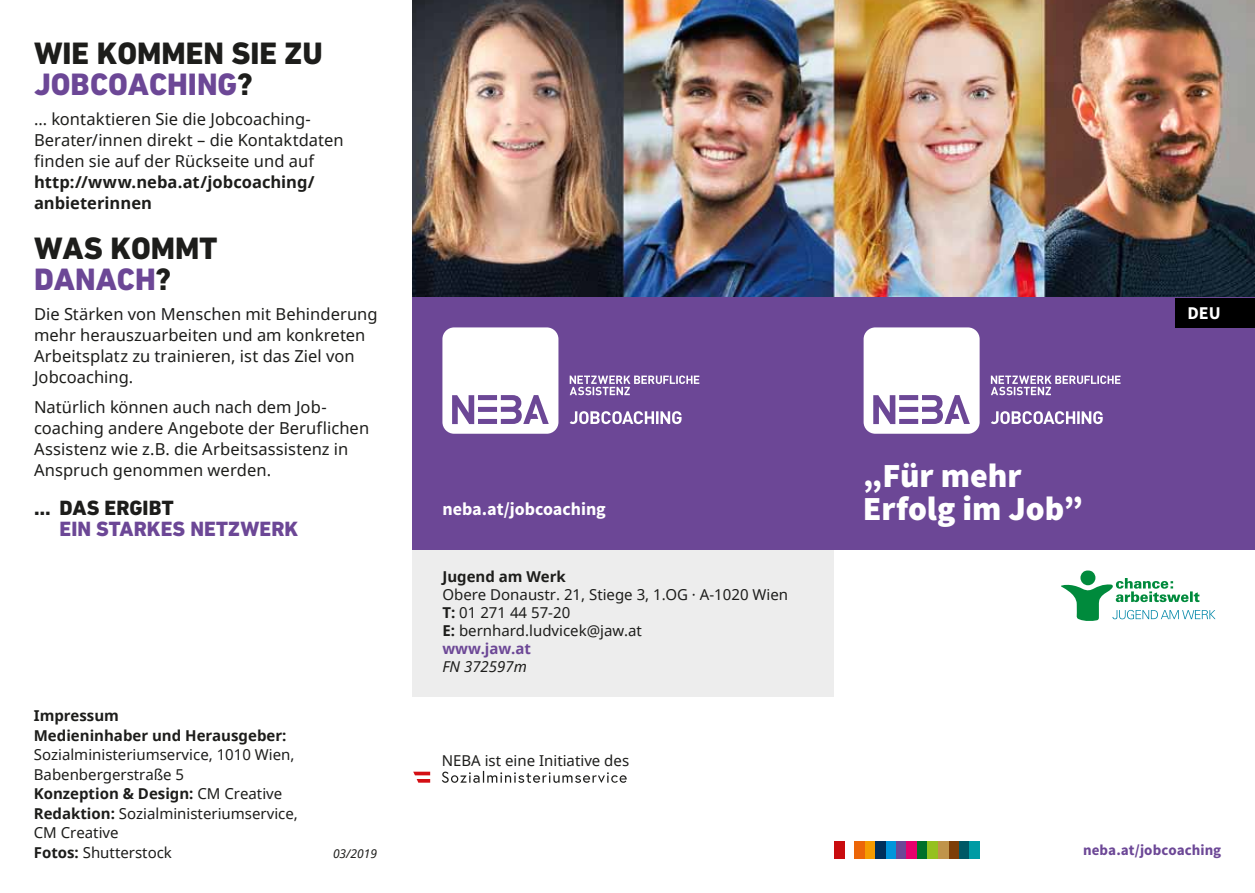
<style>
.page{position:relative;width:1255px;height:893px;background:#fff}
.page>*{position:absolute;margin:0;border:0;box-sizing:border-box;transform-origin:0 0}
.t1{font:900 33.75px/33px "Source Sans Pro";letter-spacing:-.005em;color:#fff}
.t2{font:700 31.5px/31.5px "NEBA";color:#1d1d1b}
.t3{font:700 21px "NEBA";letter-spacing:.005em;color:#6c4796}
.t4{font:700 21px "NEBA";color:#1d1d1b}
.t5{font:700 18px "Source Sans Pro";color:#fff}
.t6{font:16.5px/21px "Noto Sans";letter-spacing:.005em;color:#1d1d1b}
.t7{font:700 16.5px/21px "Noto Sans";color:#1d1d1b}
.t8{font:15px/19.5px "Noto Sans";color:#1d1d1b}
.t9{font:700 15px/19.5px "Noto Sans";color:#1d1d1b}
.t10{font:700 15px "Source Sans Pro";letter-spacing:.005em;color:#6c4796}
.t11{font:italic 15px "Noto Sans";color:#1d1d1b}
.t12{font:italic 12px "Noto Sans";color:#1d1d1b}
.s1{color:#6c4796}
.s2{font-weight:700}
.s3{font-weight:700;color:#6c4796}
</style>
<div class="page">
<div style="left:833px;top:842px;width:11px;height:17px;background:#c90c0f"></div>
<div style="left:854px;top:842px;width:11px;height:17px;background:#ec6608"></div>
<div style="left:917px;top:842px;width:10px;height:17px;background:#00702a"></div>
<div style="left:885px;top:842px;width:11px;height:17px;background:#0095db"></div>
<div style="left:948px;top:842px;width:10px;height:17px;background:#7d3e08"></div>
<div style="left:865px;top:842px;width:10px;height:17px;background:#f59c00"></div>
<div style="left:927px;top:842px;width:10px;height:17px;background:#95c11f"></div>
<div style="left:896px;top:842px;width:10px;height:17px;background:#6c4796"></div>
<div style="left:958px;top:842px;width:11px;height:17px;background:#005865"></div>
<div style="left:875px;top:842px;width:10px;height:17px;background:#00305b"></div>
<div style="left:937px;top:842px;width:11px;height:17px;background:#c0944a"></div>
<div style="left:906px;top:842px;width:11px;height:17px;background:#e6006d"></div>
<div style="left:969px;top:842px;width:10px;height:17px;background:#009ba4"></div>
<div style="left:412px;top:550px;width:421px;height:147px;background:#ededed"></div>
<img style="left:412px;top:0;width:842px;height:298px">
<div style="left:412px;top:298px;width:842px;height:252px;background:#6c4796"></div>
<div style="left:1175px;top:298px;width:79px;height:29px;background:#000"></div>
<svg style="left:863px;top:327px;width:257px;height:107px"></svg>
<svg style="left:442px;top:327px;width:257px;height:107px"></svg>
<svg style="left:442px;top:771px;width:184px;height:12px"></svg>
<svg style="left:413px;top:772px;width:17px;height:11px"></svg>
<svg style="left:1061px;top:578px;width:154px;height:43px"></svg>
<div style="left:1080px;top:570px;width:15px;height:15px;background:#008a3c;border-radius:50%"></div>
<h2 class="t2" style="left:34px;top:37px;width:290px">WIE KOMMEN SIE ZU<br><span class="s1">JOBCOACHING</span>?</h2>
<p class="t6" style="left:34px;top:108px;width:311px">… kontaktieren Sie die Jobcoaching-<br>Berater/innen direkt – die Kontaktdaten finden sie auf der Rückseite und auf</p>
<p class="t7" style="left:34px;top:171px;width:282px">http://www.neba.at/jobcoaching/ anbieterinnen</p>
<h2 class="t2" style="left:34px;top:232px;width:185px">WAS KOMMT<br><span class="s1">DANACH</span>?</h2>
<p class="t6" style="left:34px;top:303px;width:345px">Die Stärken von Menschen mit Behinderung mehr herauszuarbeiten und am konkreten Arbeitsplatz zu trainieren, ist das Ziel von Jobcoaching.</p>
<p class="t6" style="left:34px;top:396px;width:337px">Natürlich können auch nach dem Job&shy;coaching andere Angebote der Beruflichen Assistenz wie z.B. die Arbeitsassistenz in Anspruch genommen werden.</p>
<p class="t4" style="left:34px;top:496px;width:141px">… DAS ERGIBT</p>
<p class="t3" style="left:60px;top:517px;width:240px">EIN STARKES NETZWERK</p>
<p class="t9" style="left:34px;top:705px;width:254px">Impressum<br>Medieninhaber und Herausgeber:</p>
<p class="t8" style="left:34px;top:744px;width:265px">Sozialministeriumservice, 1010 Wien,<br>Babenbergerstraße 5<br><span class="s2">Konzeption &amp; Design:</span> CM Creative<br><span class="s2">Redaktion:</span> Sozialministeriumservice,<br>CM Creative<br><span class="s2">Fotos:</span> Shutterstock</p>
<p class="t12" style="left:333px;top:845px;width:45px">03/2019</p>
<p class="t5" style="left:442px;top:497px;width:165px">neba.at/jobcoaching</p>
<p class="t9" style="left:442px;top:566px;width:125px">Jugend am Werk</p>
<p class="t8" style="left:442px;top:585px;width:347px;line-height:18px">Obere Donaustr. 21, Stiege 3, 1.OG · A-1020 Wien<br><span class="s2">T:</span> 01 271 44 57-20<br><span class="s2">E:</span> bernhard.ludvicek@jaw.at<br><span class="s3">www.jaw.at</span></p>
<p class="t11" style="left:442px;top:656px;width:86px">FN 372597m</p>
<p class="t8" style="left:442px;top:751px;width:189px">NEBA ist eine Initiative des</p>
<h1 class="t1" style="left:862px;top:460px;width:222px">„Für mehr<br>Erfolg im Job”</h1>
<p class="t5" style="left:1187px;top:301px;width:35px">DEU</p>
<p class="t10" style="left:1082px;top:840px;width:140px">neba.at/jobcoaching</p>
</div>
